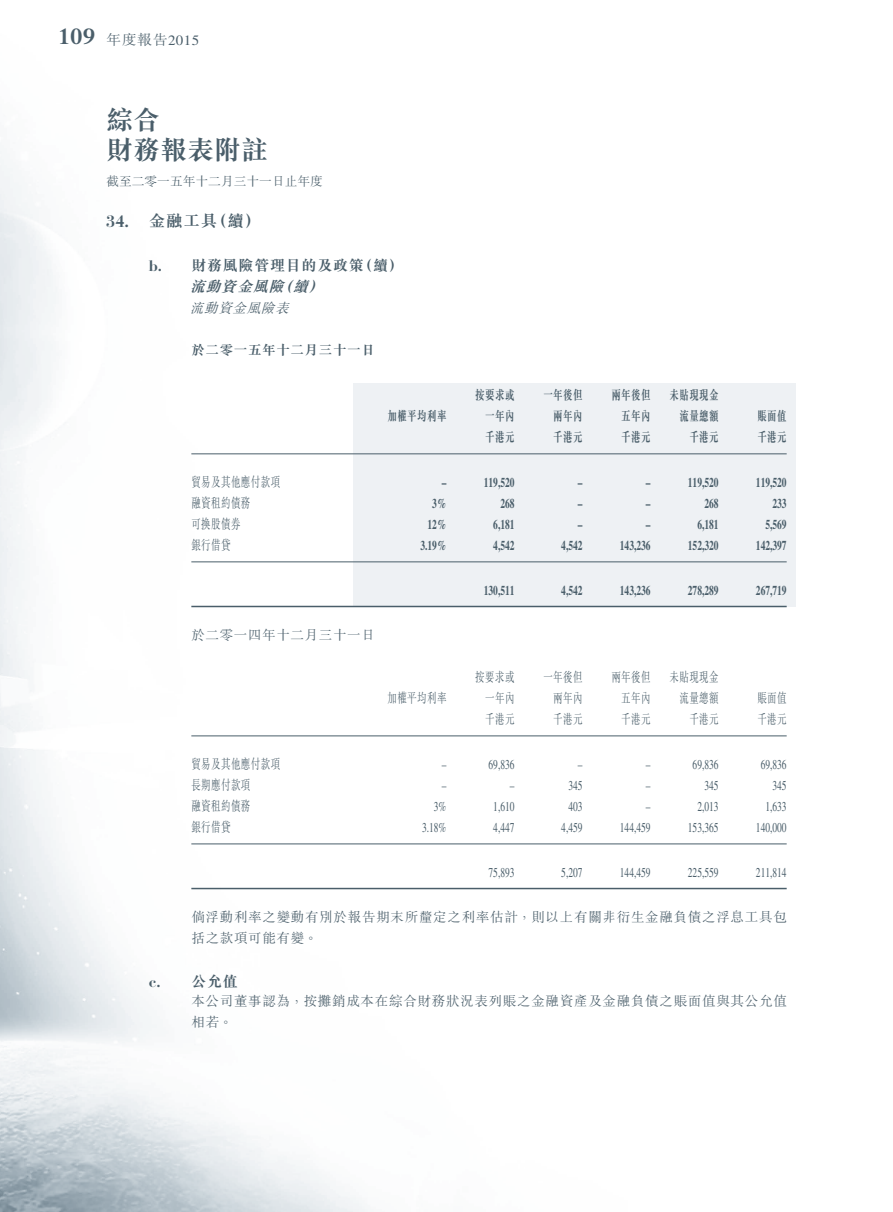
<style>
.page{position:relative;width:893px;height:1212px;background:#fff}
.page>*{position:absolute;margin:0;border:0;box-sizing:border-box;transform-origin:0 0}
.t1{font:700 27px/30px "M Sung HK";color:#4a5e6a}
.t2{font:600 22.5px "Times LT Std";color:#4a5e6a;scale:1.05 1}
.t3{font:700 16.5px "M Sung HK";color:#4a5e6a}
.t4{font:700 16.5px "Bauer Bodoni Std";color:#4a5e6a}
.t5{font:700 15px "M Sung HK";letter-spacing:.05em;color:#4a5e6a}
.t6{font:italic 700 15px "M Sung HK";color:#4a5e6a}
.t7{font:700 15px "Bauer Bodoni Std";color:#4a5e6a}
.t8{font:300 14.25px "M Sung HK";color:#4a5e6a;scale:1.05 1}
.t9{font:700 13.5px "Times LT Std";color:#4a5e6a;scale:.7 1}
.t10{font:13.5px "Times LT Std";color:#4a5e6a;scale:.7 1}
.t11{font:300 13.5px/21px "M Sung HK";letter-spacing:.05em;color:#4a5e6a}
.t12{font:300 13.5px "M Sung HK";letter-spacing:.05em;color:#4a5e6a;scale:.7 1}
.t13{font:700 13.5px "M Sung HK";letter-spacing:.05em;color:#4a5e6a;scale:.7 1}
.t14{font:700 13.5px "M Sung HK";letter-spacing:.05em;color:#4a5e6a}
.t15{font:italic 300 13.5px "M Sung HK";color:#4a5e6a}
.t16{font:300 12.75px "M Sung HK";color:#4a5e6a}
.s1{font-family:"Times LT Std";font-weight:400}
</style>
<div class="page">
<div style="left:353px;top:384px;width:442px;height:223px;background:#eef1f4"></div>
<hr style="left:191px;top:453px;width:596px;height:1px;background:#4a5e6a">
<hr style="left:191px;top:561px;width:596px;height:1px;background:#4a5e6a">
<hr style="left:191px;top:606px;width:596px;height:1px;background:#4a5e6a">
<hr style="left:191px;top:735px;width:596px;height:1px;background:#4a5e6a">
<hr style="left:191px;top:843px;width:596px;height:1px;background:#4a5e6a">
<hr style="left:191px;top:888px;width:596px;height:1px;background:#4a5e6a">
<h2 class="t2" style="left:58px;top:23px;width:36px">109</h2>
<p class="t8" style="left:106px;top:30px;width:90px">年度報告<span class="s1">2015</span></p>
<h1 class="t1" style="left:106px;top:104px;width:163px">綜合<br>財務報表附註</h1>
<p class="t16" style="left:106px;top:173px;width:218px">截至二零一五年十二月三十一日止年度</p>
<p class="t3" style="left:211px;top:210px;width:51px">（續(</p>
<p class="t3" style="left:149px;top:210px;width:70px">金融工具</p>
<p class="t4" style="left:106px;top:212px;width:24px">34.</p>
<p class="t7" style="left:149px;top:257px;width:15px">b.</p>
<p class="t7" style="left:149px;top:972px;width:13px">.c</p>
<p class="t5" style="left:191px;top:255px;width:174px">財務風險管理目的及政策</p>
<p class="t5" style="left:358px;top:255px;width:47px">（續(</p>
<p class="t6" style="left:190px;top:276px;width:125px">流動資金風險續</p>
<p class="t6" style="left:278px;top:276px;width:22px">（</p>
<p class="t15" style="left:190px;top:299px;width:105px">流動資金風險表</p>
<p class="t14" style="left:191px;top:341px;width:185px">於二零一五年十二月三十一日</p>
<p class="t6" style="left:308px;top:276px;width:22px">(</p>
<p class="t13" style="left:387px;top:407px;width:86px">加權平均利率</p>
<p class="t12" style="left:191px;top:473px;width:128px">貿易及其他應付款項</p>
<p class="t9" style="left:442px;top:475px;width:8px">–</p>
<p class="t12" style="left:191px;top:494px;width:86px">融資租約債務</p>
<p class="t9" style="left:432px;top:496px;width:22px">3%</p>
<p class="t12" style="left:191px;top:515px;width:72px">可換股債券</p>
<p class="t9" style="left:428px;top:517px;width:29px">12%</p>
<p class="t12" style="left:191px;top:536px;width:58px">銀行借貸</p>
<p class="t9" style="left:420px;top:538px;width:39px">3.19%</p>
<p class="t11" style="left:191px;top:624px;width:185px">於二零一四年十二月三十一日</p>
<p class="t12" style="left:387px;top:689px;width:86px">加權平均利率</p>
<p class="t12" style="left:191px;top:755px;width:128px">貿易及其他應付款項</p>
<p class="t12" style="left:191px;top:776px;width:86px">長期應付款項</p>
<p class="t12" style="left:191px;top:797px;width:86px">融資租約債務</p>
<p class="t12" style="left:191px;top:818px;width:58px">銀行借貸</p>
<p class="t10" style="left:442px;top:757px;width:8px">–</p>
<p class="t10" style="left:442px;top:778px;width:8px">–</p>
<p class="t10" style="left:434px;top:799px;width:19px">3%</p>
<p class="t10" style="left:422px;top:820px;width:36px">3.18%</p>
<p class="t13" style="left:475px;top:386px;width:58px">按要求或</p>
<p class="t13" style="left:485px;top:407px;width:43px">一年內</p>
<p class="t13" style="left:485px;top:428px;width:43px">千港元</p>
<p class="t9" style="left:484px;top:475px;width:45px">119,520</p>
<p class="t9" style="left:500px;top:496px;width:22px">268</p>
<p class="t9" style="left:493px;top:517px;width:32px">6,181</p>
<p class="t9" style="left:493px;top:538px;width:32px">4,542</p>
<p class="t9" style="left:484px;top:583px;width:45px">130,511</p>
<p class="t12" style="left:475px;top:668px;width:58px">按要求或</p>
<p class="t12" style="left:485px;top:689px;width:43px">一年內</p>
<p class="t12" style="left:485px;top:710px;width:43px">千港元</p>
<p class="t10" style="left:489px;top:757px;width:39px">69,836</p>
<p class="t10" style="left:510px;top:778px;width:8px">–</p>
<p class="t10" style="left:493px;top:799px;width:32px">1,610</p>
<p class="t10" style="left:493px;top:820px;width:32px">4,447</p>
<p class="t13" style="left:543px;top:386px;width:58px">一年後但</p>
<p class="t13" style="left:553px;top:407px;width:43px">兩年內</p>
<p class="t13" style="left:553px;top:428px;width:43px">千港元</p>
<p class="t9" style="left:578px;top:475px;width:8px">–</p>
<p class="t9" style="left:578px;top:496px;width:8px">–</p>
<p class="t9" style="left:578px;top:517px;width:8px">–</p>
<p class="t9" style="left:561px;top:538px;width:32px">4,542</p>
<p class="t9" style="left:561px;top:583px;width:32px">4,542</p>
<p class="t12" style="left:543px;top:668px;width:58px">一年後但</p>
<p class="t12" style="left:553px;top:689px;width:43px">兩年內</p>
<p class="t12" style="left:553px;top:710px;width:43px">千港元</p>
<p class="t10" style="left:578px;top:757px;width:8px">–</p>
<p class="t10" style="left:568px;top:778px;width:22px">345</p>
<p class="t10" style="left:568px;top:799px;width:22px">403</p>
<p class="t10" style="left:561px;top:820px;width:32px">4,459</p>
<p class="t13" style="left:611px;top:386px;width:58px">兩年後但</p>
<p class="t13" style="left:669px;top:386px;width:72px">未貼現現金</p>
<p class="t13" style="left:621px;top:407px;width:43px">五年內</p>
<p class="t13" style="left:679px;top:407px;width:58px">流量總額</p>
<p class="t13" style="left:621px;top:428px;width:43px">千港元</p>
<p class="t13" style="left:689px;top:428px;width:43px">千港元</p>
<p class="t9" style="left:646px;top:475px;width:8px">–</p>
<p class="t9" style="left:688px;top:475px;width:45px">119,520</p>
<p class="t9" style="left:646px;top:496px;width:8px">–</p>
<p class="t9" style="left:704px;top:496px;width:22px">268</p>
<p class="t9" style="left:646px;top:517px;width:8px">–</p>
<p class="t9" style="left:697px;top:517px;width:32px">6,181</p>
<p class="t9" style="left:620px;top:538px;width:45px">143,236</p>
<p class="t9" style="left:688px;top:538px;width:45px">152,320</p>
<p class="t9" style="left:620px;top:583px;width:45px">143,236</p>
<p class="t9" style="left:688px;top:583px;width:45px">278,289</p>
<p class="t12" style="left:611px;top:668px;width:58px">兩年後但</p>
<p class="t12" style="left:669px;top:668px;width:72px">未貼現現金</p>
<p class="t12" style="left:621px;top:689px;width:43px">五年內</p>
<p class="t12" style="left:679px;top:689px;width:58px">流量總額</p>
<p class="t12" style="left:621px;top:710px;width:43px">千港元</p>
<p class="t12" style="left:689px;top:710px;width:43px">千港元</p>
<p class="t10" style="left:646px;top:757px;width:8px">–</p>
<p class="t10" style="left:693px;top:757px;width:39px">69,836</p>
<p class="t10" style="left:646px;top:778px;width:8px">–</p>
<p class="t10" style="left:704px;top:778px;width:22px">345</p>
<p class="t10" style="left:646px;top:799px;width:8px">–</p>
<p class="t10" style="left:697px;top:799px;width:32px">2,013</p>
<p class="t10" style="left:620px;top:820px;width:45px">144,459</p>
<p class="t10" style="left:688px;top:820px;width:45px">153,365</p>
<p class="t13" style="left:757px;top:407px;width:43px">賬面值</p>
<p class="t13" style="left:757px;top:428px;width:43px">千港元</p>
<p class="t9" style="left:756px;top:475px;width:45px">119,520</p>
<p class="t9" style="left:772px;top:496px;width:22px">233</p>
<p class="t9" style="left:765px;top:517px;width:32px">5,569</p>
<p class="t9" style="left:756px;top:538px;width:45px">142,397</p>
<p class="t9" style="left:756px;top:583px;width:45px">267,719</p>
<p class="t12" style="left:757px;top:689px;width:43px">賬面值</p>
<p class="t12" style="left:757px;top:710px;width:43px">千港元</p>
<p class="t10" style="left:761px;top:757px;width:39px">69,836</p>
<p class="t10" style="left:772px;top:778px;width:22px">345</p>
<p class="t10" style="left:765px;top:799px;width:32px">1,633</p>
<p class="t10" style="left:756px;top:820px;width:45px">140,000</p>
<p class="t10" style="left:489px;top:865px;width:39px">75,893</p>
<p class="t11" style="left:191px;top:906px;width:597px">倘浮動利率之變動有別於報告期末所釐定之利率估計，則以上有關非衍生金融負債之浮息工具包括之款項可能有變。</p>
<p class="t5" style="left:191px;top:971px;width:48px">公允值</p>
<p class="t10" style="left:561px;top:865px;width:32px">5,207</p>
<p class="t10" style="left:620px;top:865px;width:45px">144,459</p>
<p class="t10" style="left:688px;top:865px;width:45px">225,559</p>
<p class="t10" style="left:756px;top:865px;width:45px">211,814</p>
<p class="t11" style="left:191px;top:990px;width:597px">本公司董事認為，按攤銷成本在綜合財務狀況表列賬之金融資產及金融負債之賬面值與其公允值相若。</p>
</div>
